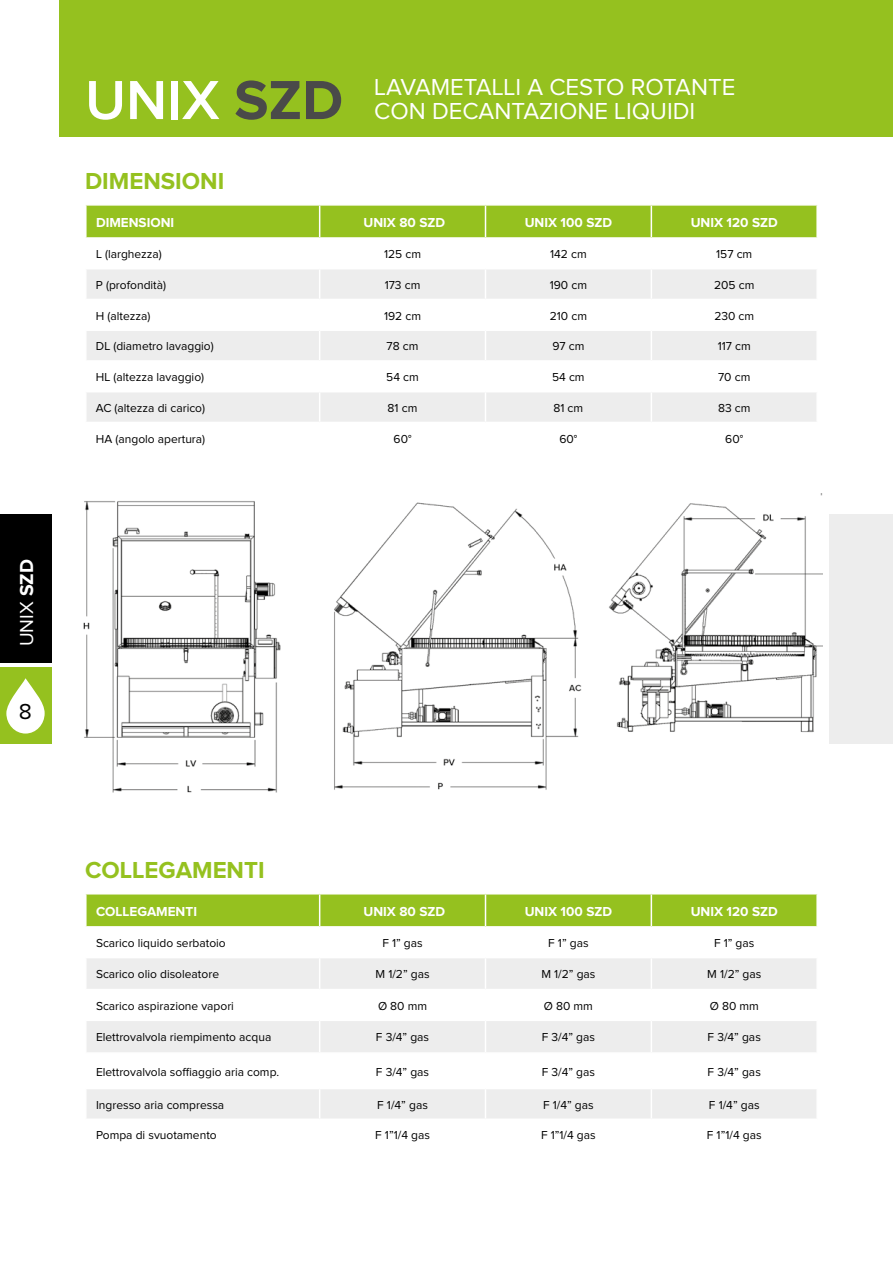
<style>
.page{position:relative;width:893px;height:1263px;background:#fff}
.page>*{position:absolute;margin:0;border:0;box-sizing:border-box;transform-origin:0 0}
.t1{font:600 57px "Proxima Nova";color:#fff}
.t2{font:24px/24px "Proxima Nova";color:#fff}
.t3{font:700 24px "Proxima Nova";color:#95c11f}
.t4{font:22.5px "Proxima Nova";color:#000}
.t5{font:19.5px "Proxima Nova";color:#fff}
.t6{font:700 13.5px "Proxima Nova";color:#fff}
.t7{font:12px "Proxima Nova";color:#000}
.s1{font-weight:700}
.s2{font-weight:700;color:#4a4a49}
</style>
<div class="page">
<div style="left:829px;top:514px;width:64px;height:230px;background:#ededed"></div>
<div style="left:60px;top:0;width:833px;height:136px;background:#95c11f"></div>
<svg style="left:87px;top:270px;width:729px;height:152px;fill:#ededed"></svg>
<svg style="left:86px;top:205px;width:731px;height:33px;background:#9ac42a"></svg>
<hr style="left:319px;top:269px;width:1px;height:30px;background:#fff">
<hr style="left:485px;top:269px;width:1px;height:30px;background:#fff">
<hr style="left:651px;top:269px;width:1px;height:30px;background:#fff">
<hr style="left:85px;top:299px;width:235px;height:1px;background:#fff">
<hr style="left:320px;top:299px;width:165px;height:1px;background:#fff">
<hr style="left:485px;top:299px;width:166px;height:1px;background:#fff">
<hr style="left:651px;top:299px;width:167px;height:1px;background:#fff">
<hr style="left:85px;top:329px;width:235px;height:2px;background:#fff">
<hr style="left:320px;top:329px;width:165px;height:2px;background:#fff">
<hr style="left:485px;top:329px;width:166px;height:2px;background:#fff">
<hr style="left:651px;top:329px;width:167px;height:2px;background:#fff">
<hr style="left:85px;top:360px;width:235px;height:2px;background:#fff">
<hr style="left:320px;top:360px;width:165px;height:2px;background:#fff">
<svg style="left:319px;top:300px;width:1px;height:91px"></svg>
<hr style="left:485px;top:360px;width:166px;height:2px;background:#fff">
<svg style="left:485px;top:300px;width:1px;height:91px"></svg>
<hr style="left:651px;top:360px;width:167px;height:2px;background:#fff">
<svg style="left:651px;top:300px;width:1px;height:91px"></svg>
<hr style="left:85px;top:391px;width:235px;height:1px;background:#fff">
<hr style="left:320px;top:391px;width:165px;height:1px;background:#fff">
<hr style="left:319px;top:392px;width:1px;height:30px;background:#fff">
<hr style="left:485px;top:391px;width:166px;height:1px;background:#fff">
<hr style="left:485px;top:392px;width:1px;height:30px;background:#fff">
<hr style="left:651px;top:391px;width:167px;height:1px;background:#fff">
<hr style="left:651px;top:392px;width:1px;height:30px;background:#fff">
<svg style="left:87px;top:958px;width:729px;height:160px;fill:#ededed"></svg>
<svg style="left:86px;top:894px;width:731px;height:33px;background:#9ac42a"></svg>
<hr style="left:319px;top:958px;width:1px;height:31px;background:#fff">
<hr style="left:485px;top:958px;width:1px;height:31px;background:#fff">
<hr style="left:651px;top:958px;width:1px;height:31px;background:#fff">
<hr style="left:85px;top:989px;width:235px;height:1px;background:#fff">
<hr style="left:320px;top:989px;width:165px;height:1px;background:#fff">
<svg style="left:319px;top:990px;width:1px;height:29px"></svg>
<hr style="left:485px;top:989px;width:166px;height:1px;background:#fff">
<svg style="left:485px;top:990px;width:1px;height:29px"></svg>
<hr style="left:651px;top:989px;width:167px;height:1px;background:#fff">
<svg style="left:651px;top:990px;width:1px;height:29px"></svg>
<hr style="left:85px;top:1019px;width:235px;height:2px;background:#fff">
<hr style="left:320px;top:1019px;width:165px;height:2px;background:#fff">
<hr style="left:319px;top:1021px;width:1px;height:31px;background:#fff">
<hr style="left:485px;top:1019px;width:166px;height:2px;background:#fff">
<hr style="left:485px;top:1021px;width:1px;height:31px;background:#fff">
<hr style="left:651px;top:1019px;width:167px;height:2px;background:#fff">
<hr style="left:651px;top:1021px;width:1px;height:31px;background:#fff">
<hr style="left:85px;top:1052px;width:235px;height:2px;background:#fff">
<hr style="left:320px;top:1052px;width:165px;height:2px;background:#fff">
<hr style="left:319px;top:1054px;width:1px;height:34px;background:#fff">
<hr style="left:485px;top:1052px;width:166px;height:2px;background:#fff">
<hr style="left:485px;top:1054px;width:1px;height:34px;background:#fff">
<hr style="left:651px;top:1052px;width:167px;height:2px;background:#fff">
<hr style="left:651px;top:1054px;width:1px;height:34px;background:#fff">
<hr style="left:85px;top:1088px;width:235px;height:1px;background:#fff">
<hr style="left:320px;top:1088px;width:165px;height:1px;background:#fff">
<hr style="left:485px;top:1088px;width:166px;height:1px;background:#fff">
<hr style="left:651px;top:1088px;width:167px;height:1px;background:#fff">
<svg style="left:319px;top:1089px;width:1px;height:29px"></svg>
<svg style="left:485px;top:1089px;width:1px;height:29px"></svg>
<svg style="left:651px;top:1089px;width:1px;height:29px"></svg>
<img style="left:83px;top:493px;width:740px;height:300px">
<div style="left:0;top:514px;width:51px;height:149px;background:#000"></div>
<div style="left:0;top:668px;width:51px;height:76px;background:#95c11f"></div>
<svg style="left:6px;top:678px;width:39px;height:55px"></svg>
<h3 class="t5" style="left:18px;top:646px;width:89px;rotate:-90deg">UNIX <span class="s1">SZD</span></h3>
<h3 class="t4" style="left:19px;top:702px;width:15px">8</h3>
<h1 class="t1" style="left:85px;top:74px;width:260px">UNIX <span class="s2">SZD</span></h1>
<h2 class="t2" style="left:374px;top:76px;width:363px">LAVAMETALLI A CESTO ROTANTE<br>CON DECANTAZIONE LIQUIDI</h2>
<h2 class="t3" style="left:85px;top:170px;width:141px">DIMENSIONI</h2>
<p class="t6" style="left:96px;top:216px;width:80px">DIMENSIONI</p>
<p class="t6" style="left:363px;top:216px;width:83px">UNIX 80 SZD</p>
<p class="t6" style="left:525px;top:216px;width:89px">UNIX 100 SZD</p>
<p class="t6" style="left:691px;top:216px;width:89px">UNIX 120 SZD</p>
<p class="t7" style="left:96px;top:249px;width:67px">L (larghezza)</p>
<p class="t7" style="left:384px;top:249px;width:38px">125 cm</p>
<p class="t7" style="left:550px;top:249px;width:38px">142 cm</p>
<p class="t7" style="left:716px;top:249px;width:38px">157 cm</p>
<p class="t7" style="left:96px;top:279px;width:72px">P (profondità)</p>
<p class="t7" style="left:385px;top:279px;width:37px">173 cm</p>
<p class="t7" style="left:550px;top:279px;width:39px">190 cm</p>
<p class="t7" style="left:714px;top:279px;width:42px">205 cm</p>
<p class="t7" style="left:96px;top:310px;width:56px">H (altezza)</p>
<p class="t7" style="left:384px;top:310px;width:38px">192 cm</p>
<p class="t7" style="left:550px;top:310px;width:39px">210 cm</p>
<p class="t7" style="left:714px;top:310px;width:41px">230 cm</p>
<p class="t7" style="left:96px;top:341px;width:119px">DL (diametro lavaggio)</p>
<p class="t7" style="left:387px;top:341px;width:33px">78 cm</p>
<p class="t7" style="left:552px;top:341px;width:34px">97 cm</p>
<p class="t7" style="left:718px;top:341px;width:35px">117 cm</p>
<p class="t7" style="left:96px;top:372px;width:110px">HL (altezza lavaggio)</p>
<p class="t7" style="left:386px;top:372px;width:34px">54 cm</p>
<p class="t7" style="left:552px;top:372px;width:34px">54 cm</p>
<p class="t7" style="left:718px;top:372px;width:34px">70 cm</p>
<p class="t7" style="left:96px;top:402px;width:111px">AC (altezza di carico)</p>
<p class="t7" style="left:388px;top:402px;width:31px">81 cm</p>
<p class="t7" style="left:553px;top:402px;width:31px">81 cm</p>
<p class="t7" style="left:718px;top:402px;width:34px">83 cm</p>
<p class="t7" style="left:96px;top:433px;width:111px">HA (angolo apertura)</p>
<p class="t7" style="left:394px;top:433px;width:19px">60°</p>
<p class="t7" style="left:559px;top:433px;width:19px">60°</p>
<p class="t7" style="left:725px;top:433px;width:19px">60°</p>
<h2 class="t3" style="left:85px;top:859px;width:181px">COLLEGAMENTI</h2>
<p class="t6" style="left:96px;top:905px;width:103px">COLLEGAMENTI</p>
<p class="t6" style="left:363px;top:905px;width:83px">UNIX 80 SZD</p>
<p class="t6" style="left:525px;top:905px;width:89px">UNIX 100 SZD</p>
<p class="t6" style="left:691px;top:905px;width:89px">UNIX 120 SZD</p>
<p class="t7" style="left:96px;top:937px;width:131px">Scarico liquido serbatoio</p>
<p class="t7" style="left:382px;top:937px;width:42px">F 1” gas</p>
<p class="t7" style="left:548px;top:937px;width:42px">F 1” gas</p>
<p class="t7" style="left:714px;top:937px;width:42px">F 1” gas</p>
<p class="t7" style="left:96px;top:969px;width:125px">Scarico olio disoleatore</p>
<p class="t7" style="left:376px;top:969px;width:56px">M 1/2” gas</p>
<p class="t7" style="left:541px;top:969px;width:56px">M 1/2” gas</p>
<p class="t7" style="left:707px;top:969px;width:56px">M 1/2” gas</p>
<p class="t7" style="left:96px;top:1000px;width:140px">Scarico aspirazione vapori</p>
<p class="t7" style="left:378px;top:1000px;width:51px">Ø 80 mm</p>
<p class="t7" style="left:544px;top:1000px;width:51px">Ø 80 mm</p>
<p class="t7" style="left:710px;top:1000px;width:51px">Ø 80 mm</p>
<p class="t7" style="left:96px;top:1032px;width:177px">Elettrovalvola riempimento acqua</p>
<p class="t7" style="left:376px;top:1032px;width:55px">F 3/4” gas</p>
<p class="t7" style="left:542px;top:1032px;width:55px">F 3/4” gas</p>
<p class="t7" style="left:708px;top:1032px;width:55px">F 3/4” gas</p>
<p class="t7" style="left:96px;top:1066px;width:185px">Elettrovalvola soffiaggio aria comp.</p>
<p class="t7" style="left:376px;top:1066px;width:55px">F 3/4” gas</p>
<p class="t7" style="left:542px;top:1066px;width:55px">F 3/4” gas</p>
<p class="t7" style="left:708px;top:1066px;width:55px">F 3/4” gas</p>
<p class="t7" style="left:96px;top:1099px;width:130px">Ingresso aria compressa</p>
<p class="t7" style="left:377px;top:1099px;width:52px">F 1/4” gas</p>
<p class="t7" style="left:543px;top:1099px;width:52px">F 1/4” gas</p>
<p class="t7" style="left:709px;top:1099px;width:52px">F 1/4” gas</p>
<p class="t7" style="left:96px;top:1130px;width:122px">Pompa di svuotamento</p>
<p class="t7" style="left:375px;top:1130px;width:56px">F 1”1/4 gas</p>
<p class="t7" style="left:541px;top:1130px;width:56px">F 1”1/4 gas</p>
<p class="t7" style="left:707px;top:1130px;width:56px">F 1”1/4 gas</p>
</div>
